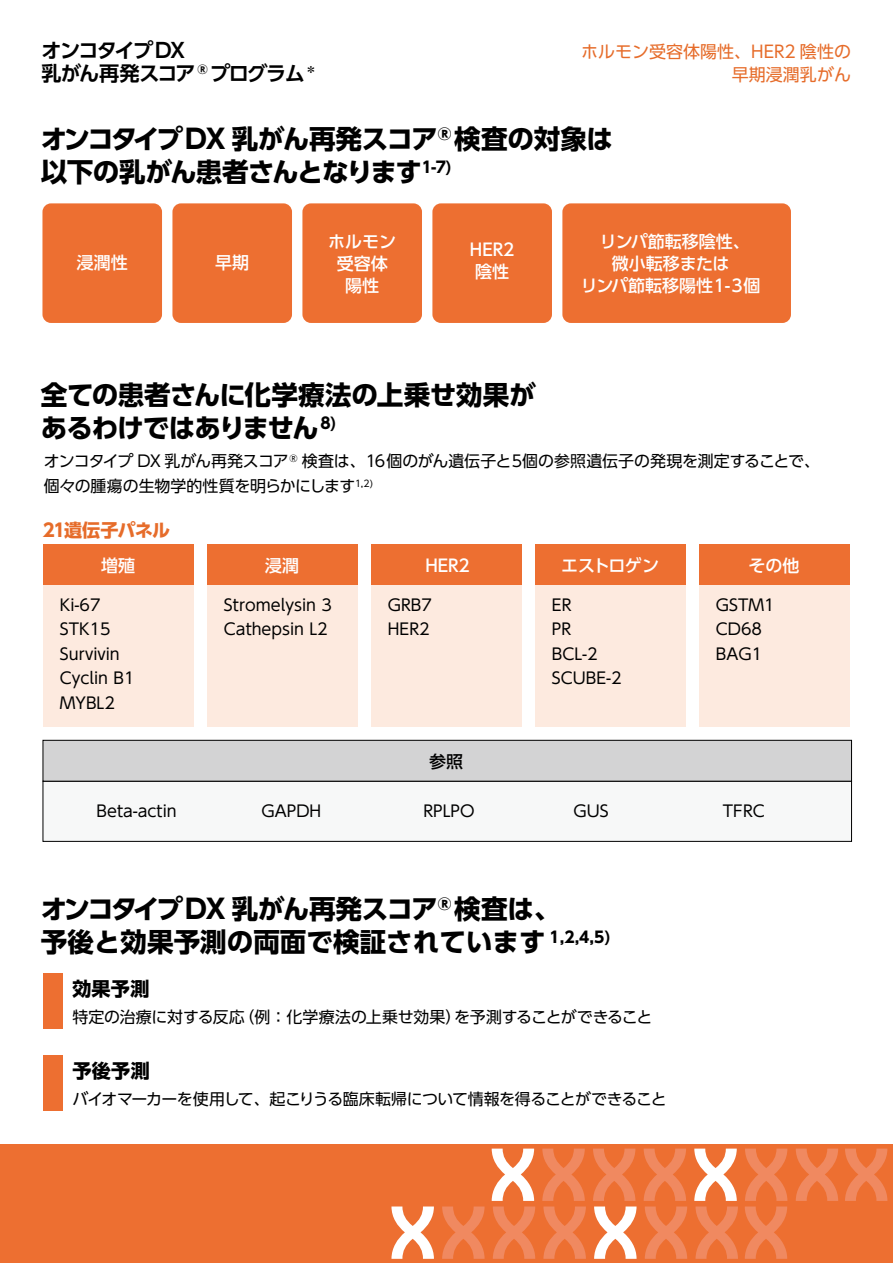
<style>
.page{position:relative;width:893px;height:1263px;background:#fff}
.page>*{position:absolute;margin:0;border:0;box-sizing:border-box;transform-origin:0 0}
.t1{font:700 26.55px/33px "UD Shin Go Pr 6 N";letter-spacing:-.015em;color:#000}
.t2{font:700 20.25px/23.4px "UD Shin Go Pr 6 N De";letter-spacing:-.08em;color:#000}
.t3{font:700 19.2px "UD Shin Go Pr 6 N";letter-spacing:.01em;color:#000}
.t4{font:700 18px "UD Shin Go Pr 6 N";letter-spacing:-.045em;color:#e66c2a}
.t5{font:500 16.95px/22.4px "UD Shin Go Pr 6 N";color:#fff;text-align:center}
.t6{font:16.95px/22.4px "UD Shin Go Pr 6 N";color:#e66c2a;text-align:right}
.t7{font:500 16.95px "UD Shin Go Pr 6 N";color:#000}
.t8{font:15.9px/24.5px "UD Shin Go Pr 6 N";color:#000}
.t9{font:15.9px "UD Shin Go Pr 6 N";letter-spacing:-.04em;color:#000}
</style>
<div class="page">
<div style="left:0;top:1144px;width:893px;height:119px;background:#ed6f31"></div>
<svg style="left:796px;top:1148px;width:42px;height:53px"></svg>
<svg style="left:845px;top:1148px;width:42px;height:53px"></svg>
<svg style="left:542px;top:1148px;width:44px;height:111px"></svg>
<svg style="left:593px;top:1148px;width:44px;height:111px"></svg>
<svg style="left:644px;top:1148px;width:43px;height:111px"></svg>
<svg style="left:391px;top:1206px;width:43px;height:53px"></svg>
<svg style="left:442px;top:1206px;width:43px;height:53px"></svg>
<svg style="left:492px;top:1148px;width:43px;height:111px"></svg>
<svg style="left:694px;top:1148px;width:44px;height:111px"></svg>
<svg style="left:745px;top:1148px;width:42px;height:111px"></svg>
<div style="left:42px;top:203px;width:120px;height:120px;background:#ed6f31;border-radius:9px"></div>
<div style="left:172px;top:203px;width:120px;height:120px;background:#ed6f31;border-radius:9px"></div>
<div style="left:302px;top:203px;width:120px;height:120px;background:#ed6f31;border-radius:9px"></div>
<div style="left:432px;top:203px;width:120px;height:120px;background:#ed6f31;border-radius:9px"></div>
<div style="left:562px;top:203px;width:229px;height:120px;background:#ed6f31;border-radius:9px"></div>
<div style="left:43px;top:973px;width:20px;height:56px;background:#ed6f31"></div>
<div style="left:43px;top:1055px;width:20px;height:56px;background:#ed6f31"></div>
<div style="left:43px;top:781px;width:808px;height:60px;background:#f7f8f8"></div>
<div style="left:43px;top:781px;width:809px;height:60px;border:1px solid #000"></div>
<div style="left:43px;top:740px;width:808px;height:41px;background:#d3d3d4"></div>
<div style="left:43px;top:740px;width:809px;height:41px;border:1px solid #000"></div>
<div style="left:43px;top:585px;width:151px;height:141px;background:#fdeadf"></div>
<div style="left:43px;top:544px;width:151px;height:41px;background:#ed6f31"></div>
<div style="left:207px;top:585px;width:151px;height:141px;background:#fdeadf"></div>
<div style="left:207px;top:544px;width:151px;height:41px;background:#ed6f31"></div>
<div style="left:371px;top:585px;width:151px;height:141px;background:#fdeadf"></div>
<div style="left:371px;top:544px;width:151px;height:41px;background:#ed6f31"></div>
<div style="left:535px;top:585px;width:151px;height:141px;background:#fdeadf"></div>
<div style="left:535px;top:544px;width:151px;height:41px;background:#ed6f31"></div>
<div style="left:699px;top:585px;width:151px;height:141px;background:#fdeadf"></div>
<div style="left:699px;top:544px;width:151px;height:41px;background:#ed6f31"></div>
<p class="t2" style="left:41px;top:38px;width:277px">オンコタイプ DX<br>乳がん再発スコア <sup>®</sup> プログラム<sup>＊</sup></p>
<p class="t6" style="left:581px;top:40px;width:271px">ホルモン受容体陽性、HER2 陰性の早期浸潤乳がん</p>
<h1 class="t1" style="left:41px;top:122px;width:574px">オンコタイプDX 乳がん再発スコア<sup>®</sup> 検査の対象は以下の乳がん患者さんとなります<sup>1-7)</sup></h1>
<p class="t5" style="left:77px;top:251px;width:53px">浸潤性</p>
<p class="t5" style="left:215px;top:251px;width:36px">早期</p>
<p class="t5" style="left:328px;top:229px;width:70px">ホルモン受容体陽性</p>
<p class="t5" style="left:470px;top:237px;width:46px">HER2陰性</p>
<p class="t5" style="left:581px;top:230px;width:181px">リンパ節転移陰性、<br>微小転移または<br>リンパ節転移陽性1-3個</p>
<h1 class="t1" style="left:41px;top:378px;width:497px">全ての患者さんに化学療法の上乗せ効果があるわけではありません<sup>8)</sup></h1>
<p class="t8" style="left:44px;top:449px;width:778px">オンコタイプ DX 乳がん再発スコア<sup>®</sup> 検査は、16個のがん遺伝子と5個の参照遺伝子の発現を測定することで、個々の腫瘍の生物学的性質を明らかにします<sup>1,2)</sup></p>
<p class="t4" style="left:43px;top:515px;width:129px">21遺伝子パネル</p>
<p class="t5" style="left:101px;top:554px;width:36px">増殖</p>
<p class="t8" style="left:60px;top:592px;width:76px">Ki-67<br>STK15<br>Survivin<br>Cyclin B1<br>MYBL2</p>
<p class="t5" style="left:265px;top:554px;width:36px">浸潤</p>
<p class="t8" style="left:224px;top:592px;width:109px">Stromelysin 3<br>Cathepsin L2</p>
<p class="t5" style="left:425px;top:554px;width:46px">HER2</p>
<p class="t8" style="left:388px;top:592px;width:46px">GRB7<br>HER2</p>
<p class="t7" style="left:429px;top:748px;width:36px">参照</p>
<p class="t5" style="left:561px;top:554px;width:99px">エストロゲン</p>
<p class="t8" style="left:552px;top:592px;width:71px">ER<br>PR<br>BCL-2<br>SCUBE-2</p>
<p class="t5" style="left:749px;top:554px;width:53px">その他</p>
<p class="t8" style="left:716px;top:592px;width:60px">GSTM1<br>CD68<br>BAG1</p>
<p class="t8" style="left:97px;top:798px;width:82px">Beta-actin</p>
<p class="t8" style="left:262px;top:798px;width:61px">GAPDH</p>
<p class="t8" style="left:423px;top:798px;width:53px">RPLPO</p>
<p class="t8" style="left:573px;top:798px;width:37px">GUS</p>
<p class="t8" style="left:723px;top:798px;width:43px">TFRC</p>
<h1 class="t1" style="left:41px;top:892px;width:571px">オンコタイプDX 乳がん再発スコア<sup>®</sup> 検査は、<br>予後と効果予測の両面で検証されています <sup>1,2,4,5)</sup></h1>
<p class="t3" style="left:72px;top:973px;width:78px">効果予測</p>
<p class="t8" style="left:72px;top:1004px;width:581px">特定の治療に対する反応（例：化学療法の上乗せ効果）を予測することができること</p>
<p class="t3" style="left:72px;top:1055px;width:79px">予後予測</p>
<p class="t9" style="left:72px;top:1086px;width:596px">バイオマーカーを使用して、起こりうる臨床転帰について情報を得ることができること</p>
</div>
